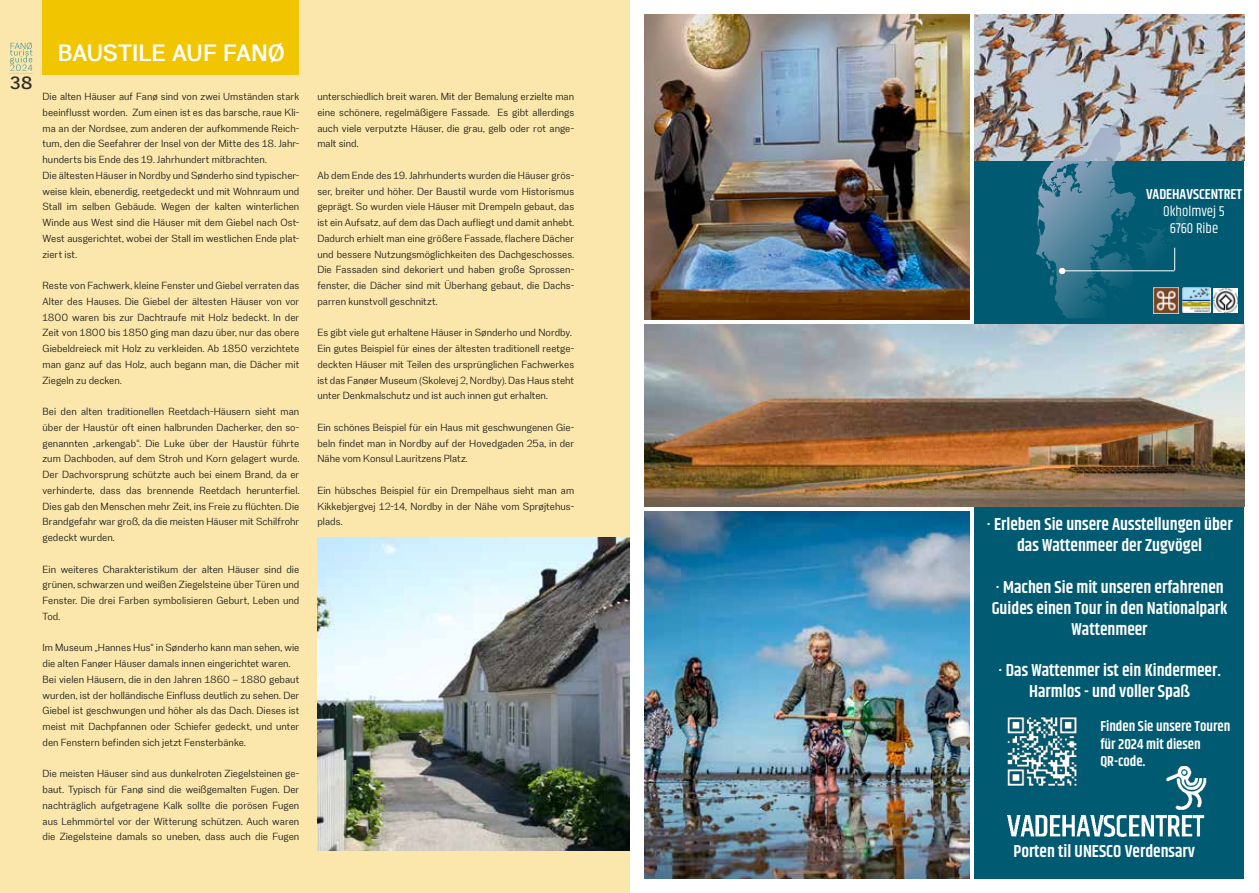
<style>
.page{position:relative;width:1259px;height:893px;background:#fff}
.page>*{position:absolute;margin:0;border:0;box-sizing:border-box;transform-origin:0 0}
.t1{font:700 24px "Eirene Sans";color:#fff}
.t2{font:700 18px "Eirene Sans";color:#2e2d2c}
.t3{font:600 17.4px/20.9px "Khand";color:#fff;text-align:center}
.t4{font:600 14.55px/17.4px "Khand";color:#fff}
.t5{font:14.55px/17.4px "Khand";color:#fff;text-align:center}
.t6{font:10.5px/15.8px "Eirene Sans";color:#1d1d1b;text-align:justify}
</style>
<div class="page">
<div style="left:0;top:0;width:629px;height:893px;background:#fbe7ab"></div>
<svg style="left:10px;top:42px;width:23px;height:32px"></svg>
<div style="left:43px;top:0;width:256px;height:74px;background:#f1c500"></div>
<img style="left:317px;top:537px;width:312px;height:313px">
<div style="left:974px;top:15px;width:270px;height:863px;background:#005a71"></div>
<img style="left:644px;top:15px;width:325px;height:304px">
<img style="left:644px;top:324px;width:600px;height:183px">
<img style="left:644px;top:512px;width:325px;height:366px">
<img style="left:974px;top:15px;width:270px;height:145px">
<img style="left:1007px;top:716px;width:70px;height:50px">
<svg style="left:1036px;top:118px;width:166px;height:200px"></svg>
<img style="left:1007px;top:766px;width:200px;height:71px">
<img style="left:1153px;top:288px;width:26px;height:26px">
<img style="left:1182px;top:288px;width:28px;height:25px">
<img style="left:1213px;top:288px;width:24px;height:24px">
<h2 class="t2" style="left:10px;top:73px;width:24px">38</h2>
<h1 class="t1" style="left:58px;top:39px;width:229px">BAUSTILE AUF FANØ</h1>
<p class="t6" style="left:43px;top:88px;width:258px;text-align:left">Die alten Häuser auf Fanø sind von zwei Umständen stark beeinflusst worden. Zum einen ist es das barsche, raue Kli&shy;ma an der Nordsee, zum anderen der aufkommende Reich&shy;tum, den die Seefahrer der Insel von der Mitte des 18. Jahr&shy;hunderts bis Ende des 19. Jahrhundert mitbrachten.<br>Die ältesten Häuser in Nordby und Sønderho sind typischer&shy;weise klein, ebenerdig, reetgedeckt und mit Wohnraum und Stall im selben Gebäude. Wegen der kalten winterlichen Winde aus West sind die Häuser mit dem Giebel nach Ost-West ausgerichtet, wobei der Stall im westlichen Ende plat&shy;ziert ist.</p>
<p class="t6" style="left:43px;top:277px;width:258px">Reste von Fachwerk, kleine Fenster und Giebel verraten das Alter des Hauses. Die Giebel der ältesten Häuser von vor 1800 waren bis zur Dachtraufe mit Holz bedeckt. In der Zeit von 1800 bis 1850 ging man dazu über, nur das obere Giebeldreieck mit Holz zu verkleiden. Ab 1850 verzichtete man ganz auf das Holz, auch begann man, die Dächer mit Ziegeln zu decken.</p>
<p class="t6" style="left:43px;top:403px;width:258px">Bei den alten traditionellen Reetdach-Häusern sieht man über der Haustür oft einen halbrunden Dacherker, den so&shy;genannten „arkengab“. Die Luke über der Haustür führte zum Dachboden, auf dem Stroh und Korn gelagert wurde.<br>Der Dachvorsprung schützte auch bei einem Brand, da er verhinderte, dass das brennende Reetdach herunterfiel.<br>Dies gab den Menschen mehr Zeit, ins Freie zu flüchten. Die Brandgefahr war groß, da die meisten Häuser mit Schilfrohr gedeckt wurden.</p>
<p class="t6" style="left:43px;top:561px;width:258px">Ein weiteres Charakteristikum der alten Häuser sind die grünen, schwarzen und weißen Ziegelsteine über Türen und Fenster. Die drei Farben symbolisieren Geburt, Leben und Tod.</p>
<p class="t6" style="left:43px;top:640px;width:258px;text-align:left">Im Museum „Hannes Hus“ in Sønderho kann man sehen, wie die alten Fanøer Häuser damals innen eingerichtet waren.<br>Bei vielen Häusern, die in den Jahren 1860 – 1880 gebaut wurden, ist der holländische Einfluss deutlich zu sehen. Der Giebel ist geschwungen und höher als das Dach. Dieses ist meist mit Dachpfannen oder Schiefer gedeckt, und unter den Fenstern befinden sich jetzt Fensterbänke.</p>
<p class="t6" style="left:43px;top:766px;width:258px">Die meisten Häuser sind aus dunkelroten Ziegelsteinen ge&shy;baut. Typisch für Fanø sind die weißgemalten Fugen. Der nachträglich aufgetragene Kalk sollte die porösen Fugen aus Lehmmörtel vor der Witterung schützen. Auch waren die Ziegelsteine damals so uneben, dass auch die Fugen</p>
<p class="t6" style="left:317px;top:88px;width:258px">unterschiedlich breit waren. Mit der Bemalung erzielte man eine schönere, regelmäßigere Fassade. Es gibt allerdings auch viele verputzte Häuser, die grau, gelb oder rot ange&shy;malt sind.</p>
<p class="t6" style="left:317px;top:167px;width:258px">Ab dem Ende des 19. Jahrhunderts wurden die Häuser grös&shy;ser, breiter und höher. Der Baustil wurde vom Historismus geprägt. So wurden viele Häuser mit Drempeln gebaut, das ist ein Aufsatz, auf dem das Dach aufliegt und damit anhebt.<br>Dadurch erhielt man eine größere Fassade, flachere Dächer und bessere Nutzungsmöglichkeiten des Dachgeschosses.<br>Die Fassaden sind dekoriert und haben große Sprossen&shy;fenster, die Dächer sind mit Überhang gebaut, die Dachs&shy;parren kunstvoll geschnitzt.</p>
<p class="t6" style="left:317px;top:325px;width:258px;text-align:left">Es gibt viele gut erhaltene Häuser in Sønderho und Nordby.<br>Ein gutes Beispiel für eines der ältesten traditionell reetge&shy;deckten Häuser mit Teilen des ursprünglichen Fachwerkes ist das Fanøer Museum (Skolevej 2, Nordby). Das Haus steht unter Denkmalschutz und ist auch innen gut erhalten.</p>
<p class="t6" style="left:317px;top:419px;width:258px">Ein schönes Beispiel für ein Haus mit geschwungenen Gie&shy;beln findet man in Nordby auf der Hovedgaden 25a, in der Nähe vom Konsul Lauritzens Platz.</p>
<p class="t6" style="left:317px;top:482px;width:258px">Ein hübsches Beispiel für ein Drempelhaus sieht man am Kikkebjergvej 12-14, Nordby in der Nähe vom Sprøjtehus&shy;plads.</p>
<h3 class="t4" style="left:1146px;top:186px;width:98px">VADEHAVSCENTRET</h3>
<h3 class="t5" style="left:1163px;top:203px;width:63px">Okholmvej 5<br>6760 Ribe</h3>
<h3 class="t3" style="left:986px;top:515px;width:248px">· Erleben Sie unsere Ausstellungen über das Wattenmeer der Zugvögel</h3>
<h3 class="t3" style="left:991px;top:578px;width:237px">· Machen Sie mit unseren erfahrenen<br>Guides einen Tour in den Nationalpark<br>Wattenmeer</h3>
<h3 class="t3" style="left:998px;top:661px;width:224px">· Das Wattenmer ist ein Kindermeer.<br>Harmlos - und voller Spaß</h3>
<h3 class="t4" style="left:1100px;top:719px;width:131px">Finden Sie unsere Touren für 2024 mit diesen<br>QR-code.</h3>
<h3 class="t3" style="left:1013px;top:841px;width:183px">Porten til UNESCO Verdensarv</h3>
</div>
